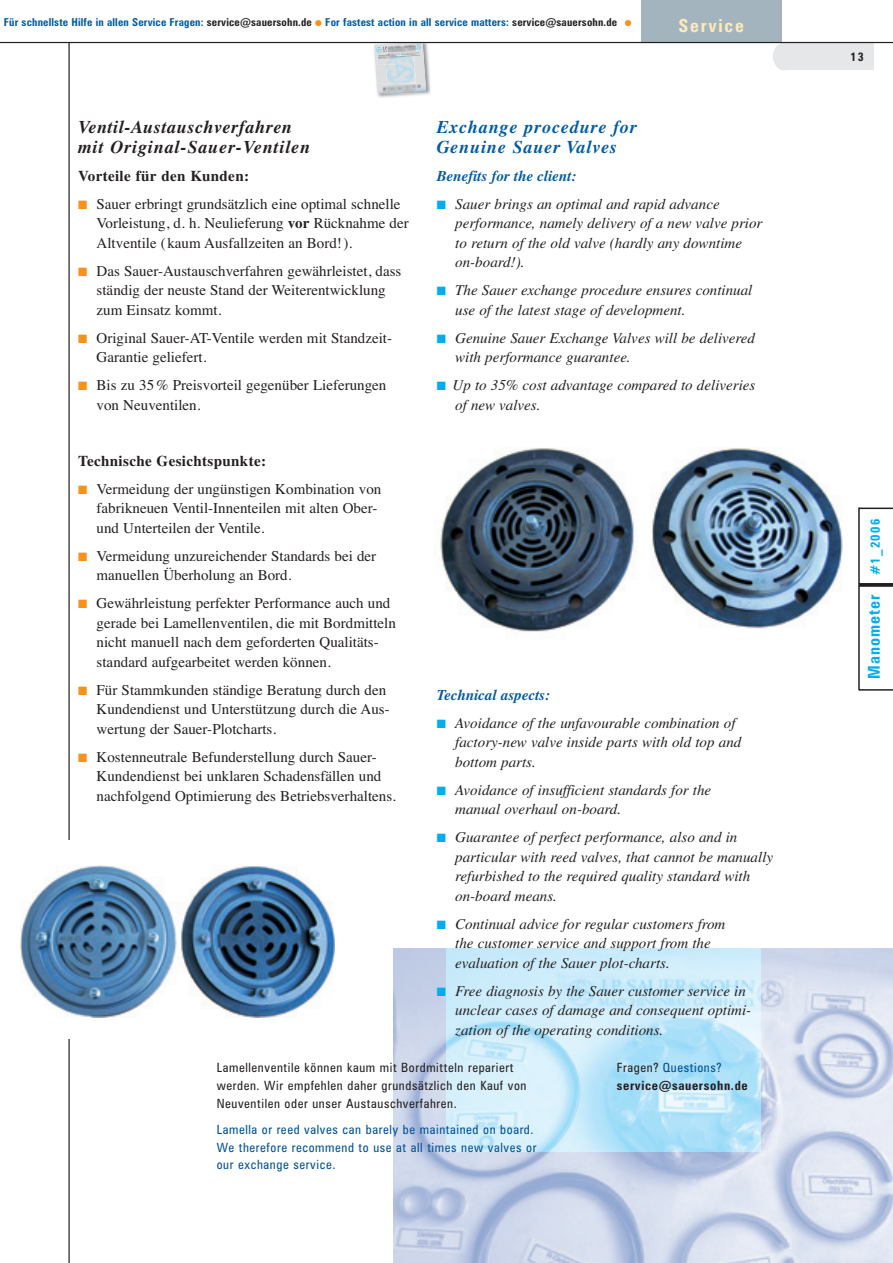
<style>
.page{position:relative;width:893px;height:1263px;background:#fff}
.page>*{position:absolute;margin:0;border:0;box-sizing:border-box;transform-origin:0 0}
.t1{font:italic 700 18px/19.5px "Times";letter-spacing:.035em;color:#231f20}
.t2{font:italic 700 18px/19.5px "Times";letter-spacing:.05em;color:#015ba4}
.t3{font:700 condensed 18px "Zurich BT";letter-spacing:.1em;color:#feeaba}
.t4{font:700 condensed 16.35px "Zurich BT";letter-spacing:.06em;color:#00aeef}
.t5{font:15px/19.5px "Times";color:#231f20}
.t6{font:italic 15px/19.5px "Times";color:#231f20}
.t7{font:700 15px "Times";letter-spacing:.025em;color:#231f20}
.t8{font:italic 700 15px "Times";color:#015ba4}
.t9{font:condensed 12.75px/17.7px "Zurich BT";letter-spacing:.05em;color:#231f20}
.t10{font:condensed 12.75px/17.7px "Zurich BT";letter-spacing:.05em;color:#015196}
.t11{font:700 condensed 12.75px/17.7px "Zurich BT";letter-spacing:.05em;color:#231f20}
.t12{font:700 condensed 12px "Zurich BT";color:#231f20}
.t13{font:700 condensed 10.95px "Zurich BT";letter-spacing:.015em;color:#015ba4}
.s1{color:#231f20}
.s2{color:#f7931d}
.s3{font-weight:700}
.s4{color:#00aeef}
.s5{font-weight:400}
.s6{font-weight:400;color:#015196}
.s7{font-size:13.05px}
</style>
<div class="page">
<img style="left:440px;top:448px;width:403px;height:184px">
<img style="left:393px;top:948px;width:499px;height:315px">
<img style="left:446px;top:948px;width:314px;height:204px">
<svg style="left:859px;top:583px;width:33px;height:4px"></svg>
<hr style="left:859px;top:689px;width:33px;height:2px;background:#231f20">
<hr style="left:859px;top:508px;width:33px;height:1px;background:#231f20">
<hr style="left:858px;top:508px;width:1px;height:182px;background:#231f20">
<div style="left:782px;top:43px;width:91px;height:27px;background:#e6e7e9"></div>
<div style="left:772px;top:43px;width:23px;height:27px;background:#e6e7e9;border-radius:50%"></div>
<div style="left:641px;top:0;width:140px;height:42px;background:#a3b4be"></div>
<img style="left:373px;top:43px;width:57px;height:55px">
<img style="left:374px;top:43px;width:51px;height:50px">
<svg style="left:376px;top:44px;width:45px;height:40px;background:#cdd6db"></svg>
<hr style="left:0;top:42px;width:892px;height:1px;background:#231f20">
<hr style="left:68px;top:43px;width:2px;height:1220px;background:#231f20">
<div style="left:2px;top:841px;width:338px;height:198px;background:#fff"></div>
<img style="left:21px;top:865px;width:313px;height:153px">
<p class="t13" style="left:4px;top:18px;width:629px">Für schnellste Hilfe in allen Service Fragen: <span class="s1">service@sauersohn.de</span> <span class="s2">●</span> For fastest action in all service matters: <span class="s1">service@sauersohn.de</span> <span class="s2">●</span></p>
<p class="t3" style="left:678px;top:19px;width:67px">Service</p>
<p class="t1" style="left:78px;top:119px;width:234px">Ventil-Austauschverfahren mit Original-Sauer-Ventilen</p>
<p class="t7" style="left:78px;top:170px;width:172px">Vorteile für den Kunden:</p>
<p class="t5" style="left:97px;top:195px;width:314px;text-indent:-19px"><span class="s2">■</span> Sauer erbringt grundsätzlich eine optimal schnelle<br>Vorleistung, d. h. Neulieferung <span class="s3">vor</span> Rücknahme der<br>Altventile (kaum Ausfallzeiten an Bord!).</p>
<p class="t5" style="left:97px;top:262px;width:306px;text-indent:-19px"><span class="s2">■</span> Das Sauer-Austauschverfahren gewährleistet, dass ständig der neuste Stand der Weiterentwicklung zum Einsatz kommt.</p>
<p class="t5" style="left:97px;top:329px;width:297px;text-indent:-19px"><span class="s2">■</span> Original Sauer-AT-Ventile werden mit Standzeit-<br>Garantie geliefert.</p>
<p class="t5" style="left:97px;top:377px;width:291px;text-indent:-19px"><span class="s2">■</span> Bis zu 35 % Preisvorteil gegenüber Lieferungen von Neuventilen.</p>
<p class="t7" style="left:78px;top:455px;width:189px">Technische Gesichtspunkte:</p>
<p class="t5" style="left:97px;top:480px;width:286px;text-indent:-19px"><span class="s2">■</span> Vermeidung der ungünstigen Kombination von fabrikneuen Ventil-Innenteilen mit alten Ober&shy;und Unterteilen der Ventile.</p>
<p class="t5" style="left:97px;top:547px;width:281px;text-indent:-19px"><span class="s2">■</span> Vermeidung unzureichender Standards bei der manuellen Überholung an Bord.</p>
<p class="t5" style="left:97px;top:595px;width:301px;text-indent:-19px"><span class="s2">■</span> Gewährleistung perfekter Performance auch und gerade bei Lamellenventilen, die mit Bordmitteln nicht manuell nach dem geforderten Qualitäts&shy;standard aufgearbeitet werden können.</p>
<p class="t5" style="left:97px;top:681px;width:294px;text-indent:-19px"><span class="s2">■</span> Für Stammkunden ständige Beratung durch den<br>Kundendienst und Unterstützung durch die Aus&shy;wertung der Sauer-Plotcharts.</p>
<p class="t5" style="left:97px;top:748px;width:301px;text-indent:-19px"><span class="s2">■</span> Kostenneutrale Befunderstellung durch Sauer-<br>Kundendienst bei unklaren Schadensfällen und nachfolgend Optimierung des Betriebsverhaltens.</p>
<p class="t2" style="left:436px;top:119px;width:202px">Exchange procedure for<br>Genuine Sauer Valves</p>
<p class="t8" style="left:436px;top:170px;width:142px">Benefits for the client:</p>
<p class="t6" style="left:455px;top:195px;width:309px;text-indent:-19px"><span class="s4">■</span> Sauer brings an optimal and rapid advance performance, namely delivery of a new valve prior to return of the old valve (hardly any downtime on-board!).</p>
<p class="t6" style="left:455px;top:282px;width:299px;text-indent:-19px"><span class="s4">■</span> The Sauer exchange procedure ensures continual use of the latest stage of development.</p>
<p class="t6" style="left:455px;top:329px;width:301px;text-indent:-19px"><span class="s4">■</span> Genuine Sauer Exchange Valves will be delivered with performance guarantee.</p>
<p class="t6" style="left:455px;top:377px;width:302px;text-indent:-19px"><span class="s4">■</span> Up to 35% cost advantage compared to deliveries of new valves.</p>
<p class="t8" style="left:436px;top:689px;width:115px">Technical aspects:</p>
<p class="t6" style="left:455px;top:714px;width:287px;text-indent:-19px"><span class="s4">■</span> Avoidance of the unfavourable combination of factory-new valve inside parts with old top and bottom parts.</p>
<p class="t6" style="left:455px;top:781px;width:257px;text-indent:-19px"><span class="s4">■</span> Avoidance of insufficient standards for the manual overhaul on-board.</p>
<p class="t6" style="left:455px;top:829px;width:319px;text-indent:-19px"><span class="s4">■</span> Guarantee of perfect performance, also and in particular with reed valves, that cannot be manually refurbished to the required quality standard with on-board means.</p>
<p class="t6" style="left:455px;top:915px;width:272px;text-indent:-19px"><span class="s4">■</span> Continual advice for regular customers from the customer service and support from the evaluation of the Sauer plot-charts.</p>
<p class="t6" style="left:455px;top:982px;width:297px;text-indent:-19px"><span class="s4">■</span> Free diagnosis by the Sauer customer service in unclear cases of damage and consequent optimi&shy;zation of the operating conditions.</p>
<p class="t9" style="left:217px;top:1060px;width:311px">Lamellenventile können kaum mit Bordmitteln repariert werden. Wir empfehlen daher grundsätzlich den Kauf von<br>Neuventilen oder unser Austauschverfahren.</p>
<p class="t10" style="left:217px;top:1121px;width:321px">Lamella or reed valves can barely be maintained on board.<br>We therefore recommend to use at all times new valves or our exchange service.</p>
<p class="t11" style="left:617px;top:1060px;width:132px"><span class="s5">Fragen?</span> <span class="s6">Questions? </span>service@sauersohn.de</p>
<p class="t12" style="left:850px;top:52px;width:15px">13</p>
<p class="t4" style="left:868px;top:679px;width:162px;rotate:-90deg">Manometer <span class="s7">#1_2006</span></p>
</div>
